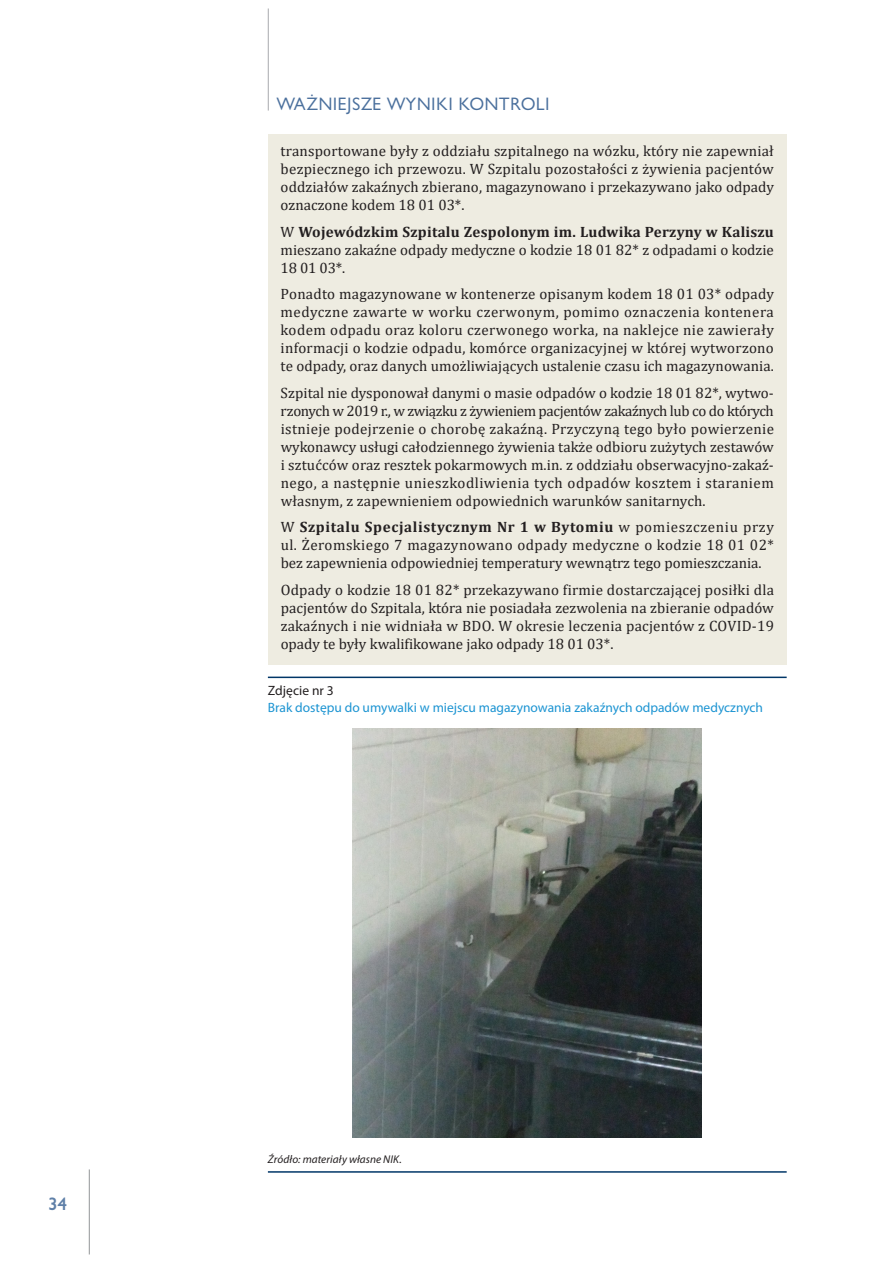
<style>
.page{position:relative;width:893px;height:1263px;background:#fff}
.page>*{position:absolute;margin:0;border:0;box-sizing:border-box;transform-origin:0 0}
.t1{font:16.5px "Gilead TTEFN";letter-spacing:.05em;color:#4b709d}
.t2{font:700 16.5px "Gilead TTEFN";color:#5f80a8}
.t3{font:15px/18px "Cambria";color:#231f20;text-align:justify}
.t4{font:13.5px "Myriad Pro";color:#1c94d2}
.t5{font:13.5px "Myriad Pro";color:#231f20}
.t6{font:italic 11.25px "Myriad Pro";letter-spacing:.01em;color:#231f20}
.s1{font-weight:700}
</style>
<div class="page">
<hr style="left:268px;top:9px;width:1px;height:102px;background:#a8a9ad">
<hr style="left:89px;top:1169px;width:1px;height:85px;background:#939598">
<div style="left:268px;top:134px;width:519px;height:92px;background:#eeece1"></div>
<div style="left:268px;top:214px;width:519px;height:75px;background:#eeece1"></div>
<div style="left:268px;top:277px;width:519px;height:110px;background:#eeece1"></div>
<div style="left:268px;top:375px;width:519px;height:147px;background:#eeece1"></div>
<div style="left:268px;top:510px;width:519px;height:74px;background:#eeece1"></div>
<div style="left:268px;top:573px;width:519px;height:92px;background:#eeece1"></div>
<hr style="left:268px;top:677px;width:519px;height:1px;background:#003667">
<hr style="left:268px;top:1171px;width:519px;height:2px;background:#003667">
<img style="left:353px;top:728px;width:349px;height:410px">
<p class="t2" style="left:48px;top:1193px;width:20px">34</p>
<p class="t1" style="left:276px;top:93px;width:275px">WAŻNIEJSZE WYNIKI KONTROLI</p>
<p class="t3" style="left:281px;top:142px;width:495px">transportowane były z oddziału szpitalnego na wózku, który nie zapewniał bezpiecznego ich przewozu. W Szpitalu pozostałości z żywienia pacjentów oddziałów zakaźnych zbierano, magazynowano i przekazywano jako odpady oznaczone kodem 18 01 03*.</p>
<p class="t3" style="left:281px;top:223px;width:495px">W <span class="s1">Wojewódzkim Szpitalu Zespolonym im. Ludwika Perzyny w Kaliszu </span>mieszano zakaźne odpady medyczne o kodzie 18 01 82* z odpadami o kodzie 18 01 03*.</p>
<p class="t3" style="left:281px;top:285px;width:495px">Ponadto magazynowane w kontenerze opisanym kodem 18 01 03* odpady medyczne zawarte w worku czerwonym, pomimo oznaczenia kontenera kodem odpadu oraz koloru czerwonego worka, na naklejce nie zawierały informacji o kodzie odpadu, komórce organizacyjnej w której wytworzono te odpady, oraz danych umożliwiających ustalenie czasu ich magazynowania.</p>
<p class="t3" style="left:281px;top:384px;width:495px">Szpital nie dysponował danymi o masie odpadów o kodzie 18 01 82*, wytwo&shy;rzonych w 2019 r., w związku z żywieniem pacjentów zakaźnych lub co do których istnieje podejrzenie o chorobę zakaźną. Przyczyną tego było powierzenie wykonawcy usługi całodziennego żywienia także odbioru zużytych zestawów i sztućców oraz resztek pokarmowych m.in. z oddziału obserwacyjno-zakaź&shy;nego, a następnie unieszkodliwienia tych odpadów kosztem i staraniem własnym, z zapewnieniem odpowiednich warunków sanitarnych.</p>
<p class="t3" style="left:281px;top:518px;width:495px">W <span class="s1">Szpitalu Specjalistycznym Nr 1 w Bytomiu</span> w pomieszczeniu przy ul. Żeromskiego 7 magazynowano odpady medyczne o kodzie 18 01 02* bez zapewnienia odpowiedniej temperatury wewnątrz tego pomieszczania.</p>
<p class="t3" style="left:281px;top:581px;width:495px">Odpady o kodzie 18 01 82* przekazywano firmie dostarczającej posiłki dla pacjentów do Szpitala, która nie posiadała zezwolenia na zbieranie odpadów zakaźnych i nie widniała w BDO. W okresie leczenia pacjentów z COVID-19 opady te były kwalifikowane jako odpady 18 01 03*.</p>
<p class="t5" style="left:268px;top:682px;width:67px">Zdjęcie nr 3</p>
<p class="t4" style="left:268px;top:699px;width:497px">Brak dostępu do umywalki w miejscu magazynowania zakaźnych odpadów medycznych</p>
<p class="t6" style="left:268px;top:1152px;width:135px">Źródło: materiały własne NIK.</p>
</div>
